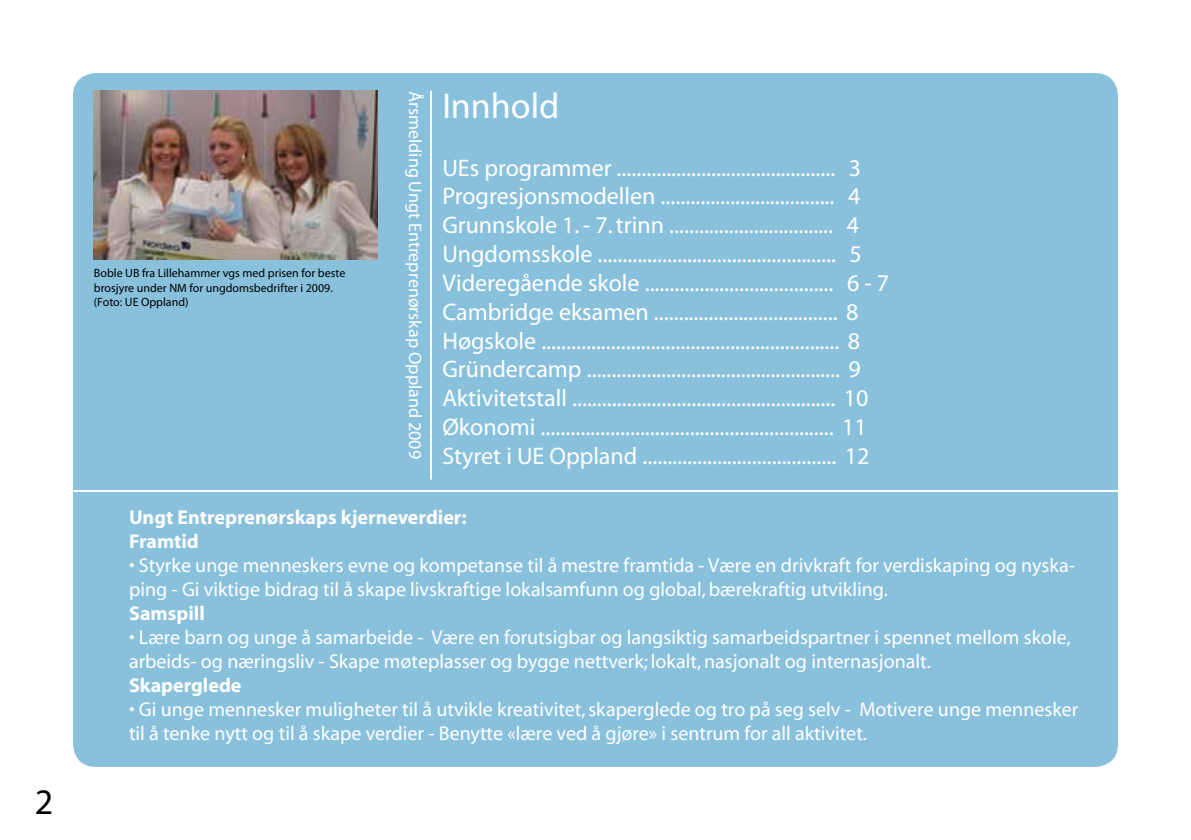
<style>
.page{position:relative;width:1191px;height:840px;background:#fff}
.page>*{position:absolute;margin:0;border:0;box-sizing:border-box;transform-origin:0 0}
.t1{font:36px "Myriad";color:#fff}
.t2{font:36px "Myriad Pro";color:#000}
.t3{font:24px/28.8px "Myriad";color:#fff}
.t4{font:20px/24px "Myriad";color:#fff}
.t5{font:700 20px/24px "Myriad";color:#fff}
.t6{font:18px "Myriad";color:#fff}
.t7{font:12px/14.4px "Myriad Pro";color:#000}
</style>
<div class="page">
<div style="left:73px;top:73px;width:1045px;height:693px;background:#89c1dd;border-radius:23px"></div>
<hr style="left:74px;top:489px;width:1046px;height:2px;background:#fff">
<hr style="left:430px;top:91px;width:2px;height:388px;background:#fff">
<img style="left:94px;top:91px;width:284px;height:168px">
<h1 class="t2" style="left:35px;top:779px;width:20px">2</h1>
<p class="t7" style="left:94px;top:266px;width:253px">Boble UB fra Lillehammer vgs med prisen for beste brosjyre under NM for ungdomsbedrifter i 2009. (Foto: UE Oppland)</p>
<p class="t6" style="left:424px;top:91px;width:369px;rotate:90deg">Årsmelding Ungt Entreprenørskap Oppland 2009</p>
<h1 class="t1" style="left:442px;top:88px;width:119px">Innhold</h1>
<p class="t3" style="left:442px;top:154px;width:448px">UEs programmer ............................................ 3<br>Progresjonsmodellen ................................... 4<br>Grunnskole 1. - 7. trinn ................................. 4<br>Ungdomsskole ................................................ 5<br>Videregående skole ...................................... 6 - 7<br>Cambridge eksamen ..................................... 8<br>Høgskole ............................................................ 8<br>Gründercamp ................................................... 9<br>Aktivitetstall ..................................................... 10<br>Økonomi ........................................................... 11<br>Styret i UE Oppland ....................................... 12</p>
<p class="t5" style="left:129px;top:505px;width:339px">Ungt Entreprenørskaps kjerneverdier:<br>Framtid</p>
<p class="t4" style="left:129px;top:553px;width:947px">• Styrke unge menneskers evne og kompetanse til å mestre framtida - Være en drivkraft for verdiskaping og nyska&shy;ping - Gi viktige bidrag til å skape livskraftige lokalsamfunn og global, bærekraftig utvikling.</p>
<p class="t5" style="left:129px;top:601px;width:77px">Samspill</p>
<p class="t4" style="left:129px;top:625px;width:943px">• Lære barn og unge å samarbeide - Være en forutsigbar og langsiktig samarbeidspartner i spennet mellom skole, arbeids- og næringsliv - Skape møteplasser og bygge nettverk; lokalt, nasjonalt og internasjonalt.</p>
<p class="t5" style="left:129px;top:673px;width:114px">Skaperglede</p>
<p class="t4" style="left:129px;top:697px;width:951px">• Gi unge mennesker muligheter til å utvikle kreativitet, skaperglede og tro på seg selv - Motivere unge mennesker til å tenke nytt og til å skape verdier - Benytte «lære ved å gjøre» i sentrum for all aktivitet.</p>
</div>
